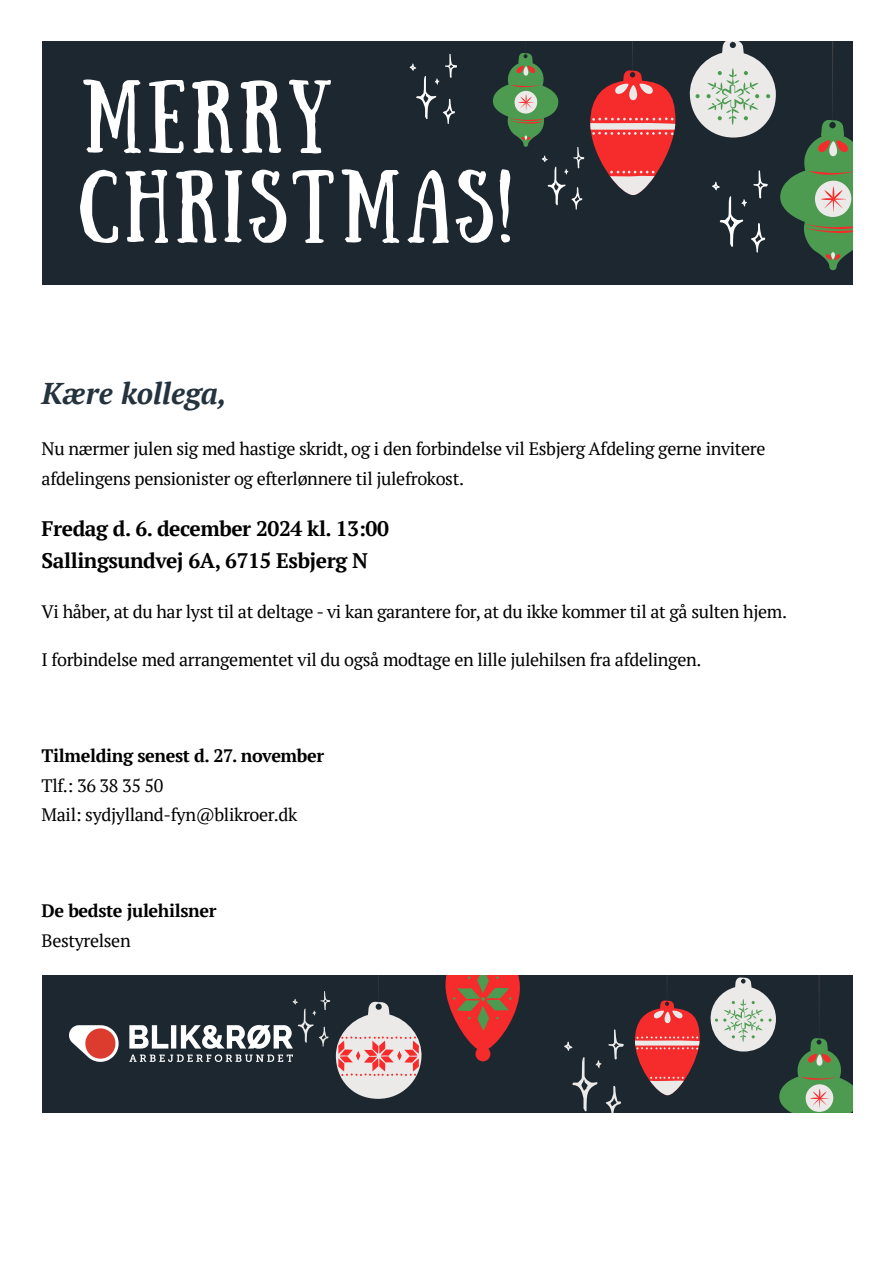
<style>
.page{position:relative;width:894px;height:1263px;background:#fff}
.page>*{position:absolute;margin:0;border:0;box-sizing:border-box;transform-origin:0 0}
.t1{font:73.05px "Sunday";letter-spacing:.07em;color:#fff}
.t2{font:italic 700 30px "PT Serif";color:#25333e}
.t3{font:700 21px/32.7px "PT Serif";letter-spacing:-.02em;color:#000}
.t4{font:18px/29.8px "PT Serif";letter-spacing:-.02em;color:#000}
.t5{font:700 18px/30.3px "PT Serif";letter-spacing:-.02em;color:#000}
.s1{font-weight:700}
.s2{font-weight:400}
</style>
<div class="page">
<div style="left:42px;top:42px;width:810px;height:243px;background:#1c2730"></div>
<svg style="left:590px;top:42px;width:85px;height:154px"></svg>
<svg style="left:689px;top:42px;width:163px;height:228px"></svg>
<svg style="left:409px;top:54px;width:48px;height:70px"></svg>
<svg style="left:492px;top:53px;width:92px;height:157px"></svg>
<div style="left:42px;top:975px;width:810px;height:138px;background:#1c2730"></div>
<svg style="left:635px;top:975px;width:64px;height:121px"></svg>
<svg style="left:710px;top:975px;width:142px;height:138px"></svg>
<svg style="left:564px;top:1029px;width:59px;height:84px"></svg>
<svg style="left:292px;top:991px;width:38px;height:55px"></svg>
<svg style="left:445px;top:975px;width:74px;height:86px"></svg>
<svg style="left:336px;top:975px;width:86px;height:124px"></svg>
<img style="left:70px;top:1026px;width:222px;height:36px">
<p class="t1" style="left:82px;top:80px;width:252px">MERRY</p>
<p class="t1" style="left:82px;top:170px;width:431px">CHRISTMAS!</p>
<h1 class="t2" style="left:42px;top:373px;width:187px">Kære kollega,</h1>
<p class="t4" style="left:42px;top:433px;width:725px;line-height:30.3px">Nu nærmer julen sig med hastige skridt, og i den forbindelse vil Esbjerg Afdeling gerne invitere afdelingens pensionister og efterlønnere til julefrokost.</p>
<h2 class="t3" style="left:42px;top:511px;width:348px">Fredag d. 6. december 2024 kl. 13:00<br>Sallingsundvej 6A, 6715 Esbjerg N</h2>
<p class="t4" style="left:42px;top:596px;width:746px">Vi håber, at du har lyst til at deltage - vi kan garantere for, at du ikke kommer til at gå sulten hjem.</p>
<p class="t4" style="left:42px;top:644px;width:661px">I forbindelse med arrangementet vil du også modtage en lille julehilsen fra afdelingen.</p>
<h3 class="t4" style="left:42px;top:740px;width:284px"><span class="s1">Tilmelding senest d. 27. november<br></span>Tlf.: 36 38 35 50<br>Mail: sydjylland-fyn@blikroer.dk</h3>
<h3 class="t5" style="left:42px;top:895px;width:176px">De bedste julehilsner<br><span class="s2">Bestyrelsen</span></h3>
</div>
